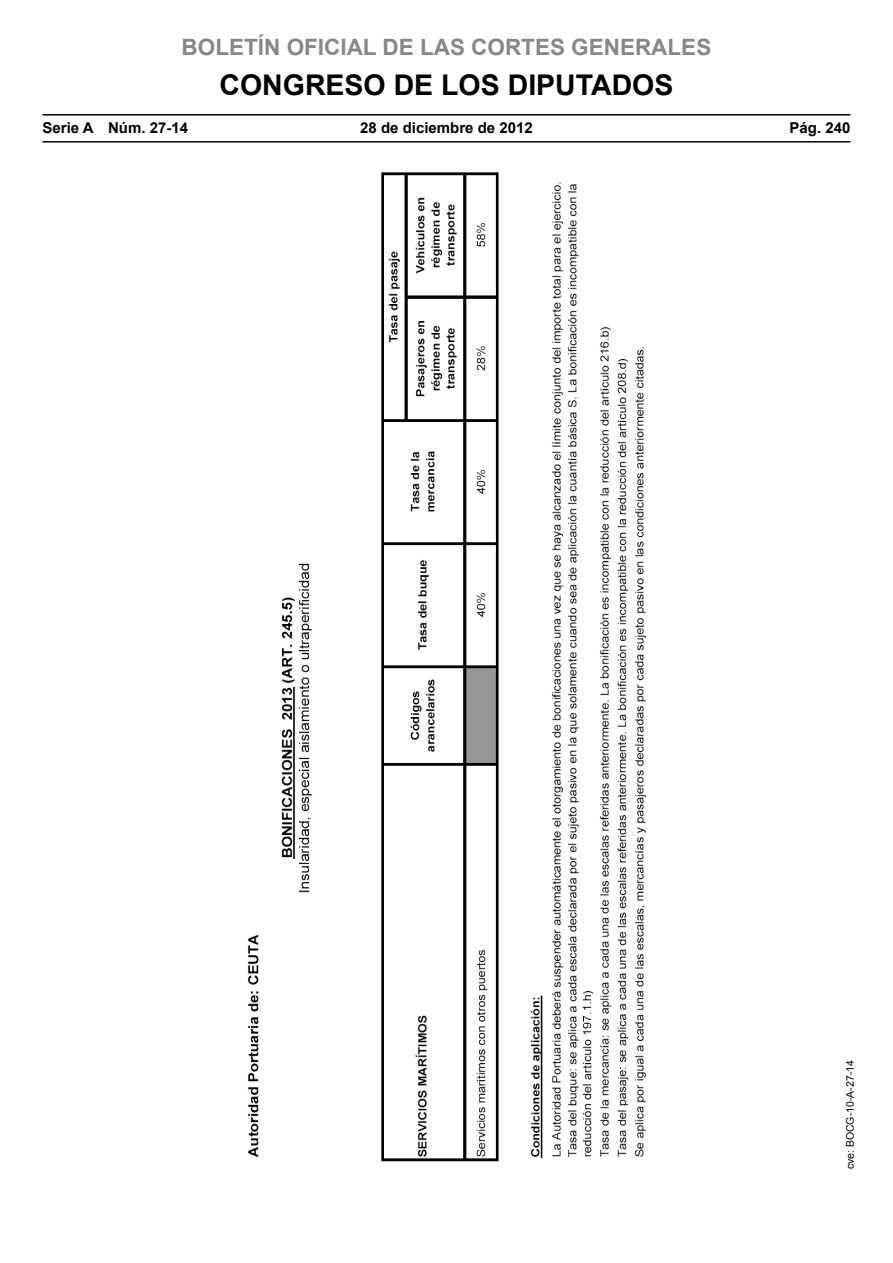
<style>
.page{position:relative;width:893px;height:1263px;background:#fff}
.page>*{position:absolute;margin:0;border:0;box-sizing:border-box;transform-origin:0 0}
.t1{font:700 28.5px "Arial";color:#000}
.t2{font:700 22.5px "Arial";color:#878786}
.t3{font:700 15px "Arial";color:#000}
.t4{font:10.5px "Arial";color:#000}
</style>
<div class="page">
<hr style="left:43px;top:114px;width:807px;height:2px;background:#000">
<hr style="left:43px;top:141px;width:807px;height:2px;background:#000">
<img style="left:247px;top:172px;width:399px;height:990px">
<h2 class="t2" style="left:182px;top:32px;width:531px">BOLETÍN OFICIAL DE LAS CORTES GENERALES</h2>
<h1 class="t1" style="left:219px;top:66px;width:455px">CONGRESO DE LOS DIPUTADOS</h1>
<p class="t3" style="left:43px;top:117px;width:147px">Serie A Núm. 27-14</p>
<p class="t3" style="left:360px;top:117px;width:174px">28 de diciembre de 2012</p>
<p class="t3" style="left:790px;top:117px;width:62px">Pág. 240</p>
<p class="t4" style="left:843px;top:1169px;width:111px;rotate:-90deg">cve: BOCG-10-A-27-14</p>
</div>
